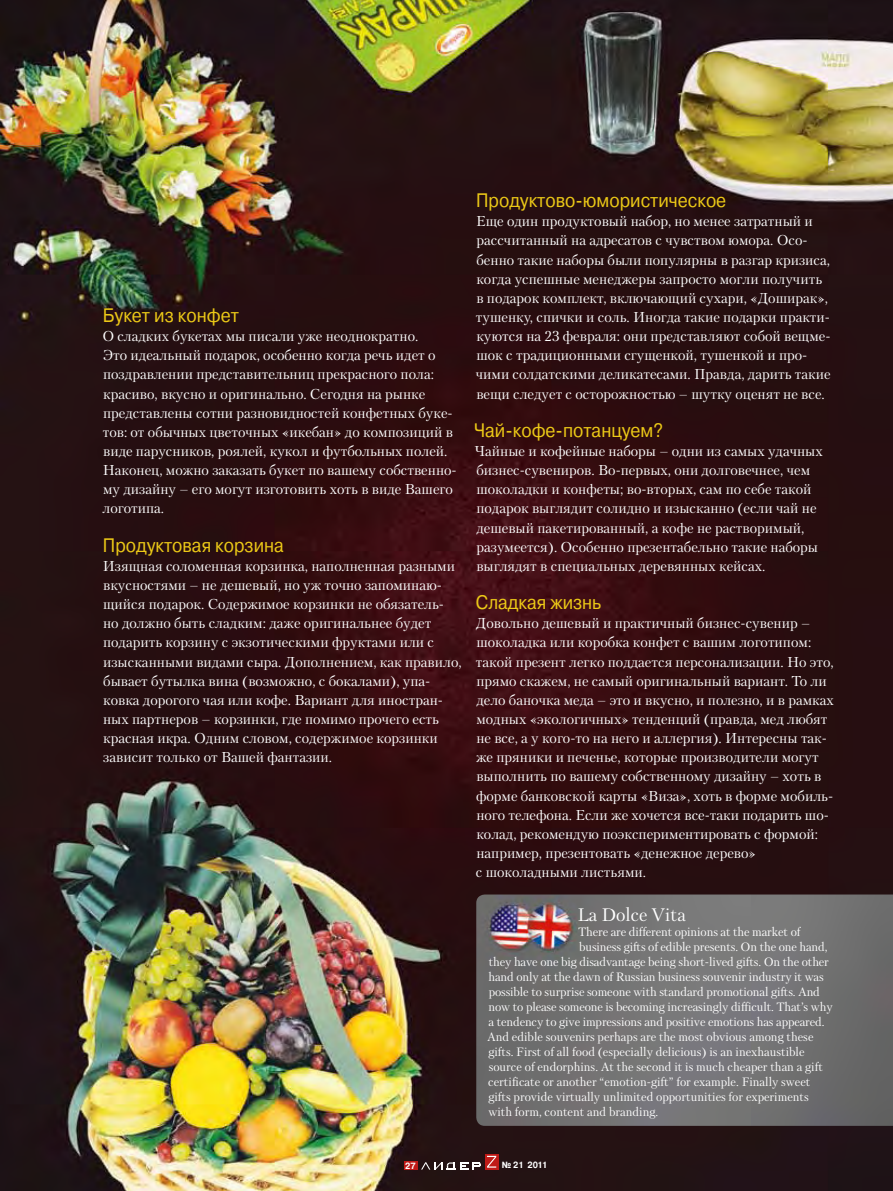
<style>
.page{position:relative;width:893px;height:1191px;background:#fff}
.page>*{position:absolute;margin:0;border:0;box-sizing:border-box;transform-origin:0 0}
.t1{font:19.5px "Pragmatica C";color:#ecc917;scale:.9 1}
.t2{font:18px "Petersburg C";color:#fff}
.t3{font:14.25px/19.2px "Petersburg C";color:#fff}
.t4{font:12px "Petersburg C";letter-spacing:-.01em;color:#fff}
.t5{font:700 9px "Pragmatica C";color:#fff;scale:.9 1}
</style>
<div class="page">
<img style="left:0;top:0;width:893px;height:1191px">
<img style="left:476px;top:894px;width:417px;height:231px">
<svg style="left:421px;top:1162px;width:60px;height:7px"></svg>
<div style="left:404px;top:1161px;width:14px;height:8px;background:#bf1a17"></div>
<svg style="left:485px;top:1153px;width:13px;height:16px"></svg>
<svg style="left:487px;top:1155px;width:9px;height:12px"></svg>
<h1 class="t1" style="left:103px;top:305px;width:153px">Букет из конфет</h1>
<p class="t3" style="left:102px;top:326px;width:356px">О сладких букетах мы писали уже неоднократно.<br>Это идеальный подарок, особенно когда речь идет о поздравлении представительниц прекрасного пола: красиво, вкусно и оригинально. Сегодня на рынке представлены сотни разновидностей конфетных буке&shy;тов: от обычных цветочных «икебан» до композиций в виде парусников, роялей, кукол и футбольных полей.<br>Наконец, можно заказать букет по вашему собственно&shy;му дизайну – его могут изготовить хоть в виде Вашего логотипа.</p>
<h1 class="t1" style="left:103px;top:534px;width:203px">Продуктовая корзина</h1>
<p class="t3" style="left:103px;top:556px;width:360px">Изящная соломенная корзинка, наполненная разными вкусностями – не дешевый, но уж точно запоминаю&shy;щийся подарок. Содержимое корзинки не обязатель&shy;но должно быть сладким: даже оригинальнее будет подарить корзину с экзотическими фруктами или с изысканными видами сыра. Дополнением, как правило, бывает бутылка вина (возможно, с бокалами), упа&shy;ковка дорогого чая или кофе. Вариант для иностран&shy;ных партнеров – корзинки, где помимо прочего есть красная икра. Одним словом, содержимое корзинки зависит только от Вашей фантазии.</p>
<h1 class="t1" style="left:476px;top:190px;width:279px">Продуктово-юмористическое</h1>
<p class="t3" style="left:476px;top:211px;width:356px">Еще один продуктовый набор, но менее затратный и рассчитанный на адресатов с чувством юмора. Осо&shy;бенно такие наборы были популярны в разгар кризиса, когда успешные менеджеры запросто могли получить в подарок комплект, включающий сухари, «Доширак», тушенку, спички и соль. Иногда такие подарки практи&shy;куются на 23 февраля: они представляют собой вещме&shy;шок с традиционными сгущенкой, тушенкой и про&shy;чими солдатскими деликатесами. Правда, дарить такие вещи следует с осторожностью – шутку оценят не все.</p>
<h1 class="t1" style="left:474px;top:420px;width:211px">Чай-кофе-потанцуем?</h1>
<p class="t3" style="left:474px;top:441px;width:350px">Чайные и кофейные наборы – одни из самых удачных бизнес-сувениров. Во-первых, они долговечнее, чем шоколадки и конфеты; во-вторых, сам по себе такой подарок выглядит солидно и изысканно (если чай не дешевый пакетированный, а кофе не растворимый, разумеется). Особенно презентабельно такие наборы выглядят в специальных деревянных кейсах.</p>
<h1 class="t1" style="left:476px;top:592px;width:141px">Сладкая жизнь</h1>
<p class="t3" style="left:476px;top:613px;width:359px">Довольно дешевый и практичный бизнес-сувенир – шоколадка или коробка конфет с вашим логотипом: такой презент легко поддается персонализации. Но это, прямо скажем, не самый оригинальный вариант. То ли дело баночка меда – это и вкусно, и полезно, и в рамках модных «экологичных» тенденций (правда, мед любят не все, а у кого-то на него и аллергия). Интересны так&shy;же пряники и печенье, которые производители могут выполнить по вашему собственному дизайну – хоть в форме банковской карты «Виза», хоть в форме мобиль&shy;ного телефона. Если же хочется все-таки подарить шо&shy;колад, рекомендую поэкспериментировать с формой: например, презентовать «денежное дерево»<br>с шоколадными листьями.</p>
<p class="t2" style="left:577px;top:903px;width:110px">La Dolce Vita</p>
<p class="t4" style="left:578px;top:924px;width:224px">There are different opinions at the market of</p>
<p class="t4" style="left:579px;top:939px;width:250px">business gifts of edible presents. On the one hand,</p>
<p class="t4" style="left:489px;top:954px;width:342px">they have one big disadvantage being short-lived gifts. On the other</p>
<p class="t4" style="left:489px;top:969px;width:337px">hand only at the dawn of Russian business souvenir industry it was</p>
<p class="t4" style="left:489px;top:984px;width:333px">possible to surprise someone with standard promotional gifts. And</p>
<p class="t4" style="left:489px;top:999px;width:346px">now to please someone is becoming increasingly difficult. That’s why</p>
<p class="t4" style="left:489px;top:1014px;width:337px">a tendency to give impressions and positive emotions has appeared.</p>
<p class="t4" style="left:487px;top:1029px;width:328px">And edible souvenirs perhaps are the most obvious among these</p>
<p class="t4" style="left:488px;top:1044px;width:318px">gifts. First of all food (especially delicious) is an inexhaustible</p>
<p class="t4" style="left:489px;top:1059px;width:336px">source of endorphins. At the second it is much cheaper than a gift</p>
<p class="t4" style="left:488px;top:1074px;width:324px">certificate or another “emotion-gift” for example. Finally sweet</p>
<p class="t4" style="left:488px;top:1089px;width:322px">gifts provide virtually unlimited opportunities for experiments</p>
<p class="t4" style="left:488px;top:1104px;width:171px">with form, content and branding.</p>
<p class="t5" style="left:405px;top:1160px;width:13px">27</p>
<p class="t5" style="left:502px;top:1160px;width:52px">№ 21 2011</p>
</div>
